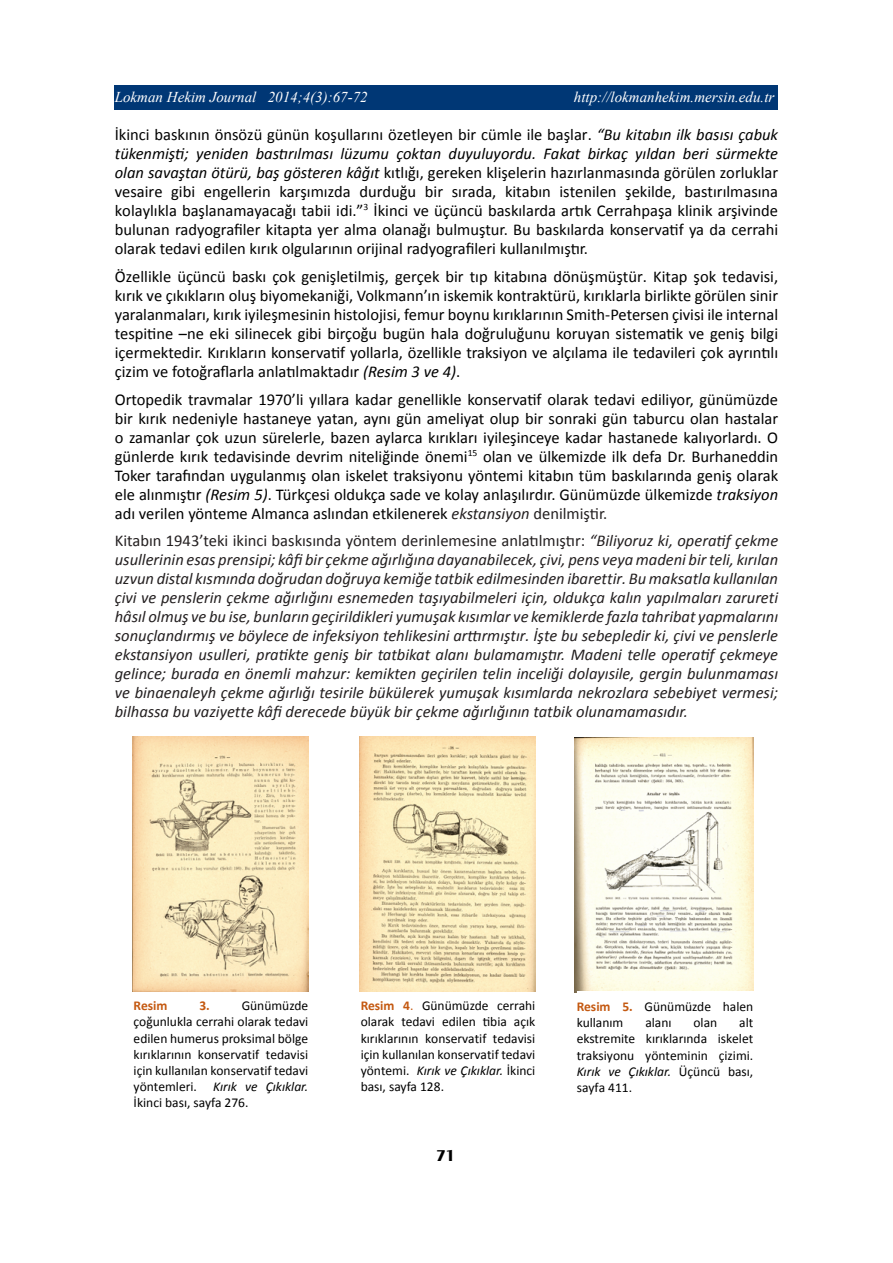
<style>
.page{position:relative;width:893px;height:1263px;background:#fff}
.page>*{position:absolute;margin:0;border:0;box-sizing:border-box;transform-origin:0 0}
.t1{font:16.5px/19px "Calibri";color:#000;text-align:justify}
.t2{font:italic 16.5px/18.9px "Calibri";color:#231f20;text-align:justify}
.t3{font:700 16.5px "Exotic 350 BT";color:#000}
.t4{font:italic 15px "Times New Roman";color:#fff}
.t5{font:13.5px/16.2px "Calibri";color:#000;text-align:justify}
.t6{font:700 13.5px "Calibri";color:#c45911}
.s1{font-style:italic}
.s2{font-style:italic;color:#231f20}
.s3{color:#231f20}
.s4{font-style:normal}
.s5{font-weight:700;color:#c45911}
.s6{color:#c45911}
</style>
<div class="page">
<div style="left:115px;top:85px;width:663px;height:24px;background:#003775"></div>
<img style="left:133px;top:736px;width:176px;height:255px">
<img style="left:359px;top:736px;width:176px;height:255px">
<img style="left:575px;top:737px;width:178px;height:255px">
<div style="left:577px;top:991px;width:176px;height:119px;background:#fff"></div>
<p class="t4" style="left:115px;top:86px;width:254px">Lokman Hekim Journal 2014;4(3):67-72</p>
<p class="t4" style="left:574px;top:86px;width:202px">http://lokmanhekim.mersin.edu.tr</p>
<p class="t1" style="left:115px;top:125px;width:665px">İkinci baskının önsözü günün koşullarını özetleyen bir cümle ile başlar. <span class="s1">“Bu kitabın ilk basısı çabuk tükenmişti; yeniden bastırılması lüzumu çoktan duyuluyordu. Fakat birkaç yıldan beri sürmekte olan savaştan ötürü, baş gösteren kâğıt</span> kıtlığı, gereken klişelerin hazırlanmasında görülen zorluklar vesaire gibi engellerin karşımızda durduğu bir sırada, kitabın istenilen şekilde, bastırılmasına kolaylıkla başlanamayacağı tabii idi.”<sup>3</sup> İkinci ve üçüncü baskılarda artık Cerrahpaşa klinik arşivinde bulunan radyografiler kitapta yer alma olanağı bulmuştur. Bu baskılarda konservatif ya da cerrahi olarak tedavi edilen kırık olgularının orijinal radyografileri kullanılmıştır.</p>
<p class="t1" style="left:115px;top:267px;width:665px">Özellikle üçüncü baskı çok genişletilmiş, gerçek bir tıp kitabına dönüşmüştür. Kitap şok tedavisi, kırık ve çıkıkların oluş biyomekaniği, Volkmann’ın iskemik kontraktürü, kırıklarla birlikte görülen sinir yaralanmaları, kırık iyileşmesinin histolojisi, femur boynu kırıklarının Smith-Petersen çivisi ile internal tespitine –ne eki silinecek gibi birçoğu bugün hala doğruluğunu koruyan sistematik ve geniş bilgi içermektedir. Kırıkların konservatif yollarla, özellikle traksiyon ve alçılama ile tedavileri çok ayrıntılı çizim ve fotoğraflarla anlatılmaktadır <span class="s1">(Resim 3 ve 4)</span>.</p>
<p class="t1" style="left:115px;top:390px;width:665px">Ortopedik travmalar 1970’li yıllara kadar genellikle konservatif olarak tedavi ediliyor, günümüzde bir kırık nedeniyle hastaneye yatan, aynı gün ameliyat olup bir sonraki gün taburcu olan hastalar o zamanlar çok uzun sürelerle, bazen aylarca kırıkları iyileşinceye kadar hastanede kalıyorlardı. O günlerde kırık tedavisinde devrim niteliğinde önemi<sup>15</sup> olan ve ülkemizde ilk defa Dr. Burhaneddin Toker tarafından uygulanmış olan iskelet traksiyonu yöntemi kitabın tüm baskılarında geniş olarak ele alınmıştır <span class="s1">(Resim 5)</span>. Türkçesi oldukça sade ve kolay anlaşılırdır. Günümüzde ülkemizde <span class="s1">traksiyon </span>adı verilen yönteme Almanca aslından etkilenerek <span class="s2">ekstansiyon</span> <span class="s3">denilmiştir.</span></p>
<p class="t2" style="left:115px;top:531px;width:665px"><span class="s4">Kitabın 1943’teki ikinci baskısında yöntem derinlemesine anlatılmıştır:</span> “Biliyoruz ki, operatif çekme usullerinin esas prensipi; kâfi bir çekme ağırlığına dayanabilecek, çivi, pens veya madeni bir teli, kırılan uzvun distal kısmında doğrudan doğruya kemiğe tatbik edilmesinden ibarettir. Bu maksatla kullanılan çivi ve penslerin çekme ağırlığını esnemeden taşıyabilmeleri için, oldukça kalın yapılmaları zarureti hâsıl olmuş ve bu ise, bunların geçirildikleri yumuşak kısımlar ve kemiklerde fazla tahribat yapmalarını sonuçlandırmış ve böylece de infeksiyon tehlikesini arttırmıştır. İşte bu sebepledir ki, çivi ve penslerle ekstansiyon usulleri, pratikte geniş bir tatbikat alanı bulamamıştır. Madeni telle operatif çekmeye gelince; burada en önemli mahzur: kemikten geçirilen telin inceliği dolayısile, gergin bulunmaması ve binaenaleyh çekme ağırlığı tesirile bükülerek yumuşak kısımlarda nekrozlara sebebiyet vermesi; bilhassa bu vaziyette kâfi derecede büyük bir çekme ağırlığının tatbik olunamamasıdır.</p>
<p class="t5" style="left:134px;top:998px;width:176px;text-indent:66px"><span class="s5">3.</span> Günümüzde çoğunlukla cerrahi olarak tedavi edilen humerus proksimal bölge kırıklarının konservatif tedavisi için kullanılan konservatif tedavi yöntemleri. <span class="s1">Kırık ve Çıkıklar.<br></span>İkinci bası, sayfa 276.</p>
<p class="t5" style="left:361px;top:998px;width:176px"><span class="s5">Resim 4</span><span class="s6">.</span> Günümüzde cerrahi olarak tedavi edilen tibia açık kırıklarının konservatif tedavisi için kullanılan konservatif tedavi yöntemi. <span class="s1">Kırık ve Çıkıklar.</span> İkinci bası, sayfa 128.</p>
<p class="t5" style="left:577px;top:998px;width:178px"><span class="s5">Resim 5.</span> Günümüzde halen kullanım</p>
<p class="t6" style="left:134px;top:997px;width:35px">Resim</p>
<p class="t5" style="left:577px;top:1015px;width:178px;text-indent:162px">alt ekstremite kırıklarında iskelet traksiyonu yönteminin çizimi.<br><span class="s1">Kırık ve Çıkıklar.</span> Üçüncü bası, sayfa 411.</p>
<p class="t5" style="left:645px;top:1015px;width:28px">alanı</p>
<p class="t5" style="left:693px;top:1015px;width:25px">olan</p>
<p class="t3" style="left:437px;top:1145px;width:20px">71</p>
</div>
